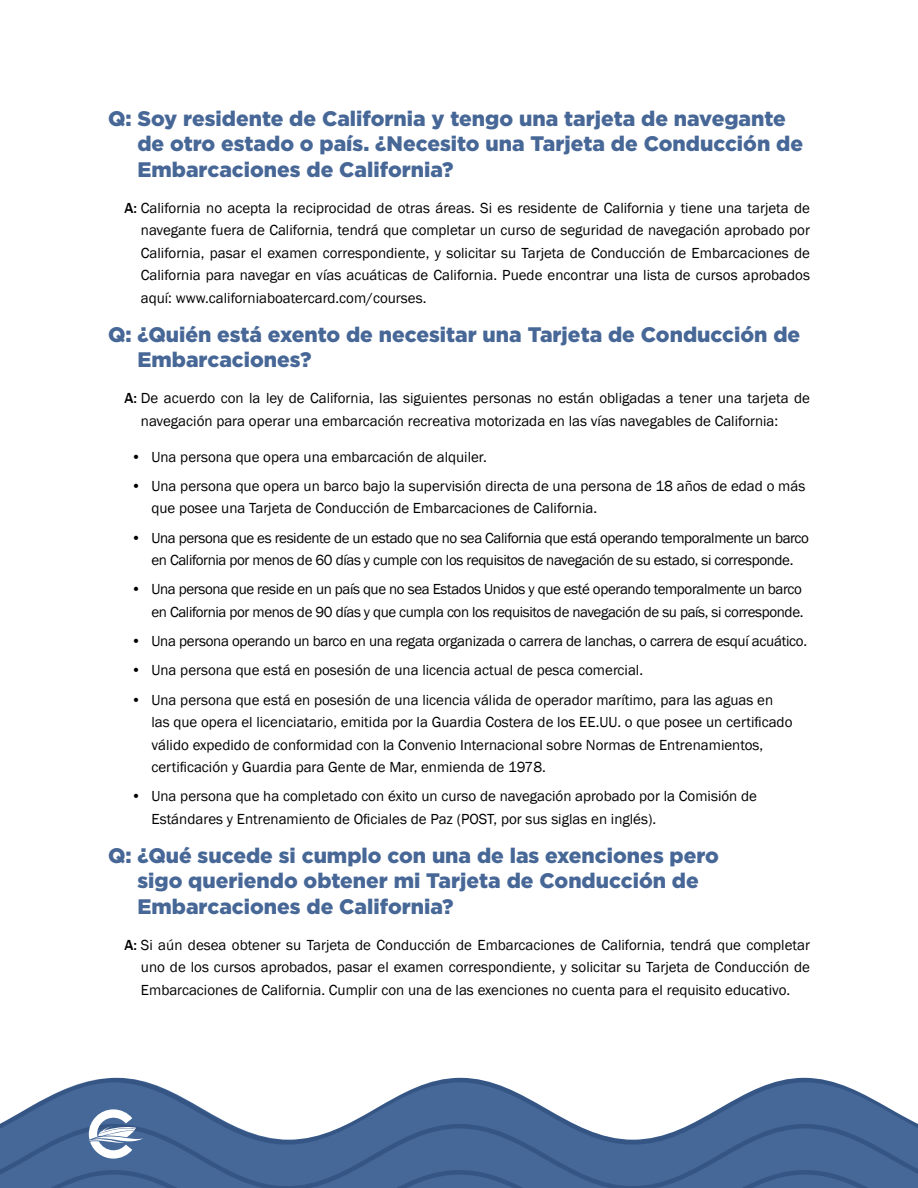
<style>
.page{position:relative;width:918px;height:1188px;background:#fff}
.page>*{position:absolute;margin:0;border:0;box-sizing:border-box;transform-origin:0 0}
.t1{font:900 21px/25.5px "Gotham HTF";color:#476797}
.t2{font:15px/22.5px "Franklin Gothic";color:#000}
.t3{font:15px/22.5px "Franklin Gothic";letter-spacing:-.025em;color:#000;text-align:center}
.t4{font:15px "Franklin Gothic";letter-spacing:-.02em;color:#000}
.s1{font-weight:500}
</style>
<div class="page">
<svg style="left:0;top:1078px;width:918px;height:46px"></svg>
<svg style="left:0;top:1124px;width:918px;height:64px;background:#4c6d9a"></svg>
<svg style="left:737px;top:1170px;width:137px;height:18px;background:#416393"></svg>
<svg style="left:391px;top:1170px;width:138px;height:18px;background:#416393"></svg>
<svg style="left:45px;top:1170px;width:138px;height:18px;background:#416393"></svg>
<svg style="left:87px;top:1109px;width:56px;height:50px"></svg>
<p class="t1" style="left:137px;top:105px;width:667px;text-indent:-29px">Q: Soy residente de California y tengo una tarjeta de navegante de otro estado o país. ¿Necesito una Tarjeta de Conducción de<br>Embarcaciones de California?</p>
<p class="t2" style="left:141px;top:197px;width:671px;text-align:justify;text-indent:-16px"><span class="s1">A:</span> California no acepta la reciprocidad de otras áreas. Si es residente de California y tiene una tarjeta de navegante fuera de California, tendrá que completar un curso de seguridad de navegación aprobado por California, pasar el examen correspondiente, y solicitar su Tarjeta de Conducción de Embarcaciones de California para navegar en vías acuáticas de California. Puede encontrar una lista de cursos aprobados aquí: www.californiaboatercard.com/courses.</p>
<p class="t1" style="left:137px;top:321px;width:664px;text-indent:-29px">Q: ¿Quién está exento de necesitar una Tarjeta de Conducción de<br>Embarcaciones?</p>
<p class="t2" style="left:141px;top:387px;width:671px;text-indent:-16px"><span class="s1">A:</span> De acuerdo con la ley de California, las siguientes personas no están obligadas a tener una tarjeta de navegación para operar una embarcación recreativa motorizada en las vías navegables de California:</p>
<p class="t2" style="left:131px;top:446px;width:357px">• Una persona que opera una embarcación de alquiler.</p>
<p class="t2" style="left:152px;top:475px;width:655px;text-indent:-20px">• Una persona que opera un barco bajo la supervisión directa de una persona de 18 años de edad o más que posee una Tarjeta de Conducción de Embarcaciones de California.</p>
<p class="t3" style="left:131px;top:527px;width:679px">• Una persona que es residente de un estado que no sea California que está operando temporalmente un barco en California por menos de 60 días y cumple con los requisitos de navegación de su estado, si corresponde.</p>
<p class="t3" style="left:131px;top:578px;width:674px;text-align:right">• Una persona que reside en un país que no sea Estados Unidos y que esté operando temporalmente un barco en California por menos de 90 días y que cumpla con los requisitos de navegación de su país, si corresponde.</p>
<p class="t4" style="left:131px;top:632px;width:677px">• Una persona operando un barco en una regata organizada o carrera de lanchas, o carrera de esquí acuático.</p>
<p class="t2" style="left:131px;top:659px;width:513px">• Una persona que está en posesión de una licencia actual de pesca comercial.</p>
<p class="t2" style="left:152px;top:689px;width:642px;text-indent:-20px">• Una persona que está en posesión de una licencia válida de operador marítimo, para las aguas en las que opera el licenciatario, emitida por la Guardia Costera de los EE.UU. o que posee un certificado válido expedido de conformidad con la Convenio Internacional sobre Normas de Entrenamientos, certificación y Guardia para Gente de Mar, enmienda de 1978.</p>
<p class="t2" style="left:152px;top:785px;width:607px;text-indent:-20px">• Una persona que ha completado con éxito un curso de navegación aprobado por la Comisión de<br>Estándares y Entrenamiento de Oficiales de Paz (POST, por sus siglas en inglés).</p>
<p class="t1" style="left:137px;top:842px;width:583px;text-indent:-29px">Q: ¿Qué sucede si cumplo con una de las exenciones pero sigo queriendo obtener mi Tarjeta de Conducción de<br>Embarcaciones de California?</p>
<p class="t2" style="left:141px;top:934px;width:671px;text-align:justify;text-indent:-16px"><span class="s1">A:</span> Si aún desea obtener su Tarjeta de Conducción de Embarcaciones de California, tendrá que completar uno de los cursos aprobados, pasar el examen correspondiente, y solicitar su Tarjeta de Conducción de Embarcaciones de California. Cumplir con una de las exenciones no cuenta para el requisito educativo.</p>
</div>
